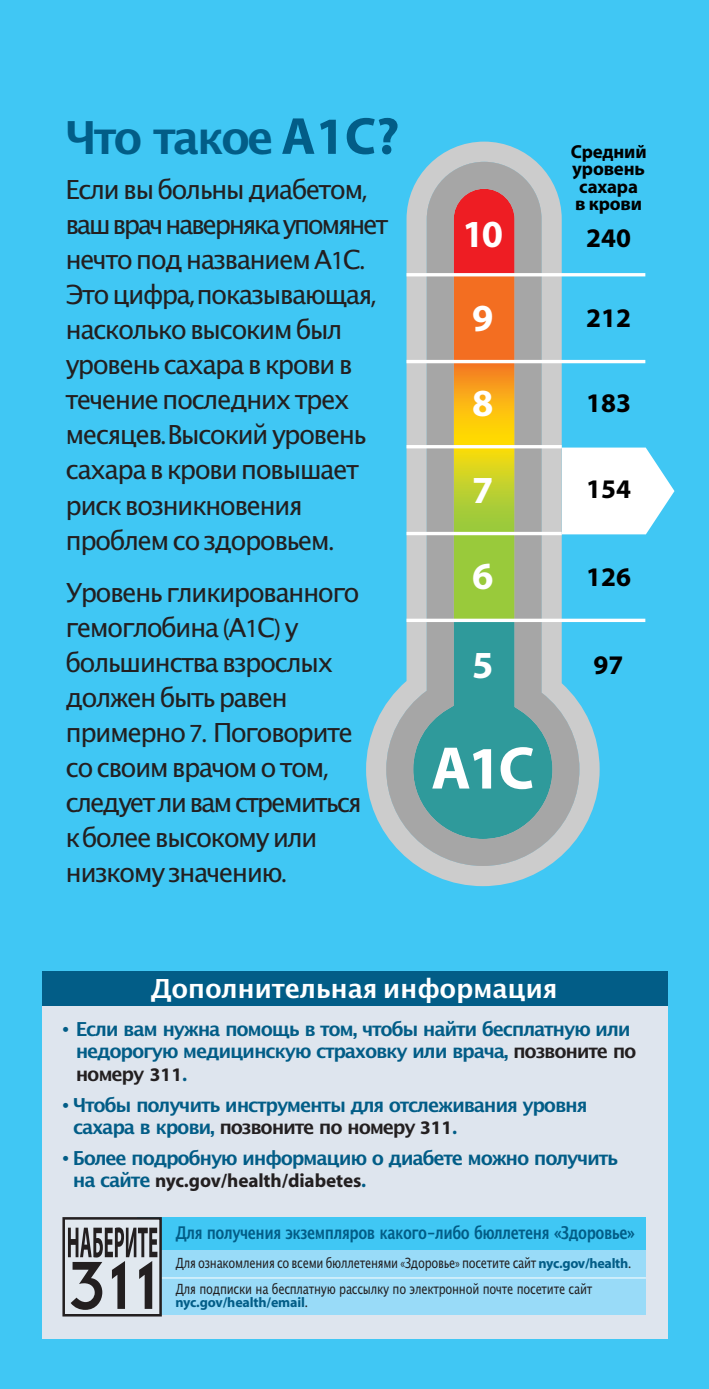
<style>
.page{position:relative;width:709px;height:1389px;background:#fff}
.page>*{position:absolute;margin:0;border:0;box-sizing:border-box;transform-origin:0 0}
.t1{font:700 60.55px "Myriad Pro";color:#fff}
.t2{font:700 45.5px "Lucida Grande";letter-spacing:-.065em;color:#025d87}
.t3{font:700 38.5px "Myriad Pro";color:#fff}
.t4{font:700 26.95px "Myriad Pro";color:#000}
.t5{font:26.25px/35px "Lucida Grande";letter-spacing:-.065em;color:#231f20}
.t6{font:700 26.25px "Lucida Grande";letter-spacing:-.015em;color:#fff}
.t7{font:700 19.25px/22.8px "Lucida Grande";letter-spacing:-.065em;color:#025d87}
.t8{font:700 19.25px "Myriad";letter-spacing:-.005em;color:#231f20}
.t9{font:700 18.9px/17.5px "Myriad Pro";letter-spacing:-.01em;color:#000;text-align:center}
.t10{font:700 17.5px "Lucida Grande";letter-spacing:-.035em;color:#025d87;scale:.8 1}
.t11{font:14px/25.9px "Lucida Grande";letter-spacing:-.02em;color:#231f20;scale:.8 1}
.t12{font:700 14px "Myriad";letter-spacing:-.01em;color:#025d87}
.s1{font-family:"Myriad";font-size:52.5px}
.s2{font-family:"Myriad"}
.s3{color:#231f20}
.s4{font-family:"Myriad";color:#231f20}
.s5{font-family:"Lucida Grande";color:#025d87}
.s6{color:#025d87}
.s7{font-family:"Myriad";font-weight:700;color:#025d87}
.s8{font-weight:400;color:#231f20}
</style>
<div class="page">
<div style="left:0;top:0;width:709px;height:1388px;background:#40c7f4"></div>
<div style="left:42px;top:987px;width:626px;height:351px;background:#dee5ee"></div>
<div style="left:42px;top:971px;width:626px;height:34px;background:#025d87"></div>
<svg style="left:599px;top:447px;width:75px;height:87px"></svg>
<svg style="left:366px;top:142px;width:233px;height:744px"></svg>
<svg style="left:386px;top:162px;width:193px;height:704px;background:#96aea1"></svg>
<hr style="left:406px;top:273px;width:239px;height:3px;background:#fff">
<hr style="left:406px;top:360px;width:239px;height:3px;background:#fff">
<hr style="left:406px;top:445px;width:155px;height:3px;background:#fff">
<hr style="left:406px;top:532px;width:155px;height:3px;background:#fff">
<svg style="left:406px;top:618px;width:239px;height:4px"></svg>
<div style="left:138px;top:1219px;width:508px;height:96px;background:#99dbf8"></div>
<div style="left:137px;top:1217px;width:509px;height:33px;background:#40c7f4"></div>
<hr style="left:156px;top:1277px;width:490px;height:1px;background:#fff">
<div style="left:64px;top:1218px;width:97px;height:97px;background:#e1e8ef"></div>
<div style="left:62px;top:1217px;width:100px;height:99px;border:3px solid #231f20"></div>
<svg style="left:68px;top:1227px;width:89px;height:82px"></svg>
<h2 class="t2" style="left:65px;top:111px;width:335px">Что такое <span class="s1">A1C?</span></h2>
<p class="t5" style="left:65px;top:173px;width:324px">Если вы больны диабетом<span class="s2">, </span>ваш врач наверняка упомянет нечто под названием А<span class="s2">1</span>С<span class="s2">.<br></span>Это цифра<span class="s2">,</span> показывающая<span class="s2">, </span>насколько высоким был уровень сахара в крови в течение последних трех месяцев<span class="s2">.</span>Высокий уровень сахара в крови повышает риск возникновения проблем со здоровьем<span class="s2">.</span></p>
<p class="t5" style="left:66px;top:576px;width:298px">Уровень гликированного гемоглобина <span class="s2">(</span>А<span class="s2">1</span>С<span class="s2">)</span> у большинства взрослых должен быть равен примерно <span class="s2">7.</span> Поговорите со своим врачом о том<span class="s2">, </span>следует ли вам стремиться кболее высокому или низкому значению<span class="s2">.</span></p>
<p class="t9" style="left:570px;top:144px;width:77px">Средний уровень сахара<br>в крови</p>
<h3 class="t3" style="left:462px;top:220px;width:42px">10</h3>
<p class="t4" style="left:586px;top:228px;width:46px">240</p>
<h3 class="t3" style="left:472px;top:303px;width:23px">9</h3>
<p class="t4" style="left:586px;top:307px;width:46px">212</p>
<h3 class="t3" style="left:472px;top:389px;width:23px">8</h3>
<p class="t4" style="left:586px;top:393px;width:46px">183</p>
<h3 class="t3" style="left:472px;top:475px;width:23px">7</h3>
<p class="t4" style="left:586px;top:479px;width:46px">154</p>
<h3 class="t3" style="left:472px;top:561px;width:23px">6</h3>
<p class="t4" style="left:586px;top:566px;width:46px">126</p>
<h3 class="t3" style="left:472px;top:650px;width:23px">5</h3>
<p class="t4" style="left:593px;top:655px;width:31px">97</p>
<h1 class="t1" style="left:431px;top:745px;width:105px">A1C</h1>
<p class="t6" style="left:151px;top:973px;width:409px">Дополнительная информация</p>
<p class="t7" style="left:76px;top:1017px;width:562px;text-indent:-13px"><span class="s2">•</span> Если вам нужна помощь в том, чтобы найти бесплатную или недорогую медицинскую страховку или врача, <span class="s3">позвоните по номеру</span> <span class="s4">311</span><span class="s2">.</span></p>
<p class="t7" style="left:73px;top:1093px;width:516px;text-indent:-11px"><span class="s2">•</span> Чтобы получить инструменты для отслеживания уровня сахара в крови, <span class="s3">позвоните по номеру</span> <span class="s4">311</span><span class="s2">.</span></p>
<p class="t7" style="left:62px;top:1146px;width:557px"><span class="s2">•</span> Более подробную информацию о диабете можно получить</p>
<p class="t8" style="left:73px;top:1173px;width:295px"><span class="s5">на сайте</span> nyc.gov/health/diabetes<span class="s6">.</span></p>
<p class="t10" style="left:175px;top:1222px;width:576px">Для получения экземпляров какого-либо бюллетеня «Здоровье»</p>
<p class="t11" style="left:175px;top:1249px;width:571px">Для ознакомления со всеми бюллетенями <span class="s2">«</span>Здоровье<span class="s2">»</span> посетите сайт <span class="s7">nyc.gov/health</span><span class="s2">.<br></span>Для подписки на бесплатную рассылку по электронной почте посетите сайт</p>
<p class="t12" style="left:175px;top:1296px;width:134px">nyc.gov/health/email<span class="s8">.</span></p>
</div>
